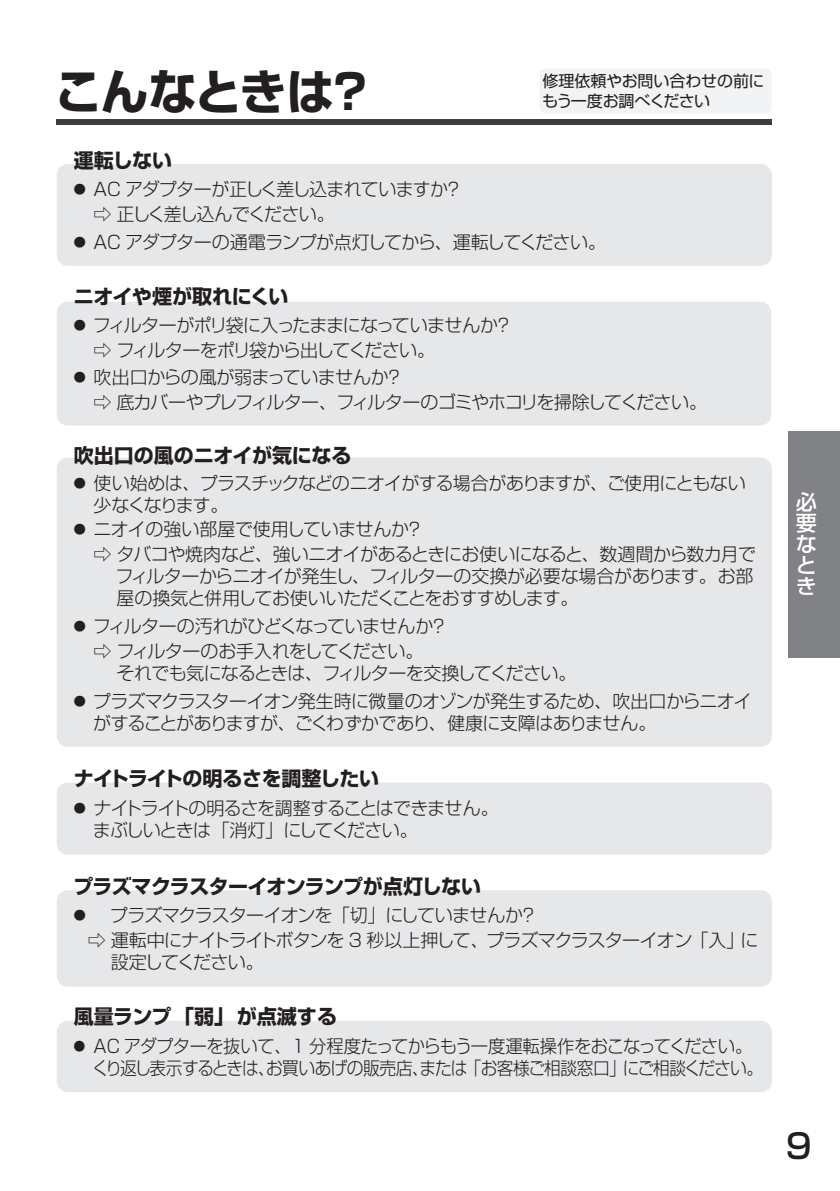
<style>
.page{position:relative;width:840px;height:1191px;background:#fff}
.page>*{position:absolute;margin:0;border:0;box-sizing:border-box;transform-origin:0 0}
.t1{font:700 48px "Shin Go Pro";letter-spacing:-.045em;color:#231f20}
.t2{font:500 34px "Shin Go Pro";color:#231f20}
.t3{font:500 21px/21px "Shin Go Pro";color:#fff;text-align:justify}
.t4{font:700 20px "Shin Go Pro";letter-spacing:-.02em;color:#231f20}
.t5{font:700 20px "Shin Go Pro";color:#231f20}
.t6{font:300 18px/24.8px "Shin Go Pro";letter-spacing:-.045em;color:#231f20}
.t7{font:300 18px/22px "Shin Go Pro";letter-spacing:-.045em;color:#231f20;scale:.96 1}
.t8{font:300 18px "Shin Go Pro";letter-spacing:-.09em;color:#231f20}
.t9{font:16px/20px "Shin Go Pro";letter-spacing:-.01em;color:#231f20}
</style>
<div class="page">
<div style="left:57px;top:119px;width:714px;height:6px;background:#3e3e3f"></div>
<div style="left:788px;top:431px;width:51px;height:227px;background:#808285"></div>
<div style="left:539px;top:68px;width:232px;height:45px;background:#f2f3f4;border-radius:6px"></div>
<div style="left:57px;top:164px;width:714px;height:102px;background:#e6e7e9;border-radius:11px"></div>
<div style="left:57px;top:302px;width:713px;height:123px;background:#e6e7e9;border-radius:11px"></div>
<div style="left:57px;top:457px;width:714px;height:290px;background:#e6e7e9;border-radius:11px"></div>
<div style="left:57px;top:890px;width:714px;height:96px;background:#e6e7e9;border-radius:11px"></div>
<div style="left:57px;top:782px;width:714px;height:72px;background:#e6e7e9;border-radius:11px"></div>
<div style="left:57px;top:1020px;width:714px;height:72px;background:#e6e7e9;border-radius:11px"></div>
<h1 class="t1" style="left:55px;top:54px;width:320px">こんなときは？</h1>
<p class="t9" style="left:542px;top:69px;width:224px">修理依頼やお問い合わせの前にもう一度お調べください</p>
<p class="t4" style="left:74px;top:144px;width:100px">運転しない</p>
<p class="t6" style="left:94px;top:175px;width:370px;text-indent:-23px">⿟ AC アダプターが正しく差し込まれていますか？⇨ 正しく差し込んでください。</p>
<p class="t6" style="left:71px;top:227px;width:536px">⿟ AC アダプターの通電ランプが点灯してから、運転してください。</p>
<p class="t4" style="left:74px;top:280px;width:216px">ニオイや煙が取れにくい</p>
<p class="t6" style="left:94px;top:310px;width:420px;text-indent:-23px">⿟ フィルターがポリ袋に入ったままになっていませんか？⇨ フィルターをポリ袋から出してください。</p>
<p class="t6" style="left:94px;top:363px;width:614px;text-indent:-23px">⿟ 吹出口からの風が弱まっていませんか？<br>⇨ 底カバーやプレフィルター、フィルターのゴミやホコリを掃除してください。</p>
<p class="t5" style="left:74px;top:439px;width:279px">吹出口の風のニオイが気になる</p>
<p class="t6" style="left:94px;top:469px;width:653px;line-height:22px;text-indent:-23px">⿟ 使い始めは、プラスチックなどのニオイがする場合がありますが、ご使用にともない少なくなります。</p>
<p class="t6" style="left:94px;top:515px;width:663px;text-indent:-23px">⿟ ニオイの強い部屋で使用していませんか？<br>⇨ タバコや焼肉など、強いニオイがあるときにお使いになると、数週間から数カ月で</p>
<p class="t6" style="left:115px;top:563px;width:639px;line-height:22px">フィルターからニオイが発生し、フィルターの交換が必要な場合があります。お部屋の換気と併用してお使いいただくことをおすすめします。</p>
<p class="t6" style="left:71px;top:611px;width:378px;text-align:center">⿟ フィルターの汚れがひどくなっていませんか？⇨ フィルターのお手入れをしてください。</p>
<p class="t6" style="left:71px;top:657px;width:682px;line-height:27.6px;text-indent:45px">それでも気になるときは、フィルターを交換してください。<br>⿟ プラズマクラスターイオン発生時に微量のオゾンが発生するため、吹出口からニオイ</p>
<p class="t6" style="left:93px;top:708px;width:564px">がすることがありますが、ごくわずかであり、健康に支障はありません。</p>
<p class="t4" style="left:74px;top:762px;width:307px">ナイトライトの明るさを調整したい</p>
<p class="t6" style="left:93px;top:794px;width:407px;line-height:22px;text-indent:-22px">⿟ ナイトライトの明るさを調整することはできません。まぶしいときは「消灯」にしてください。</p>
<p class="t4" style="left:73px;top:870px;width:409px">プラズマクラスターイオンランプが点灯しない</p>
<p class="t6" style="left:88px;top:901px;width:671px;text-indent:-17px">⿟ プラズマクラスターイオンを｢切｣にしていませんか？<br>⇨ 運転中にナイトライトボタンを 3 秒以上押して、プラズマクラスターイオン｢入｣に</p>
<p class="t8" style="left:111px;top:947px;width:154px">設定してください。</p>
<p class="t5" style="left:74px;top:1000px;width:264px">風量ランプ「弱」が点滅する</p>
<p class="t7" style="left:92px;top:1032px;width:700px;text-indent:-21px">⿟ AC アダプターを抜いて、1 分程度たってからもう一度運転操作をおこなってください。くり返し表示するときは、お買いあげの販売店、または｢お客様ご相談窓口｣にご相談ください。</p>
<p class="t3" style="left:795px;top:489px;width:22px">必要なとき</p>
<h2 class="t2" style="left:785px;top:1117px;width:27px">9</h2>
</div>
